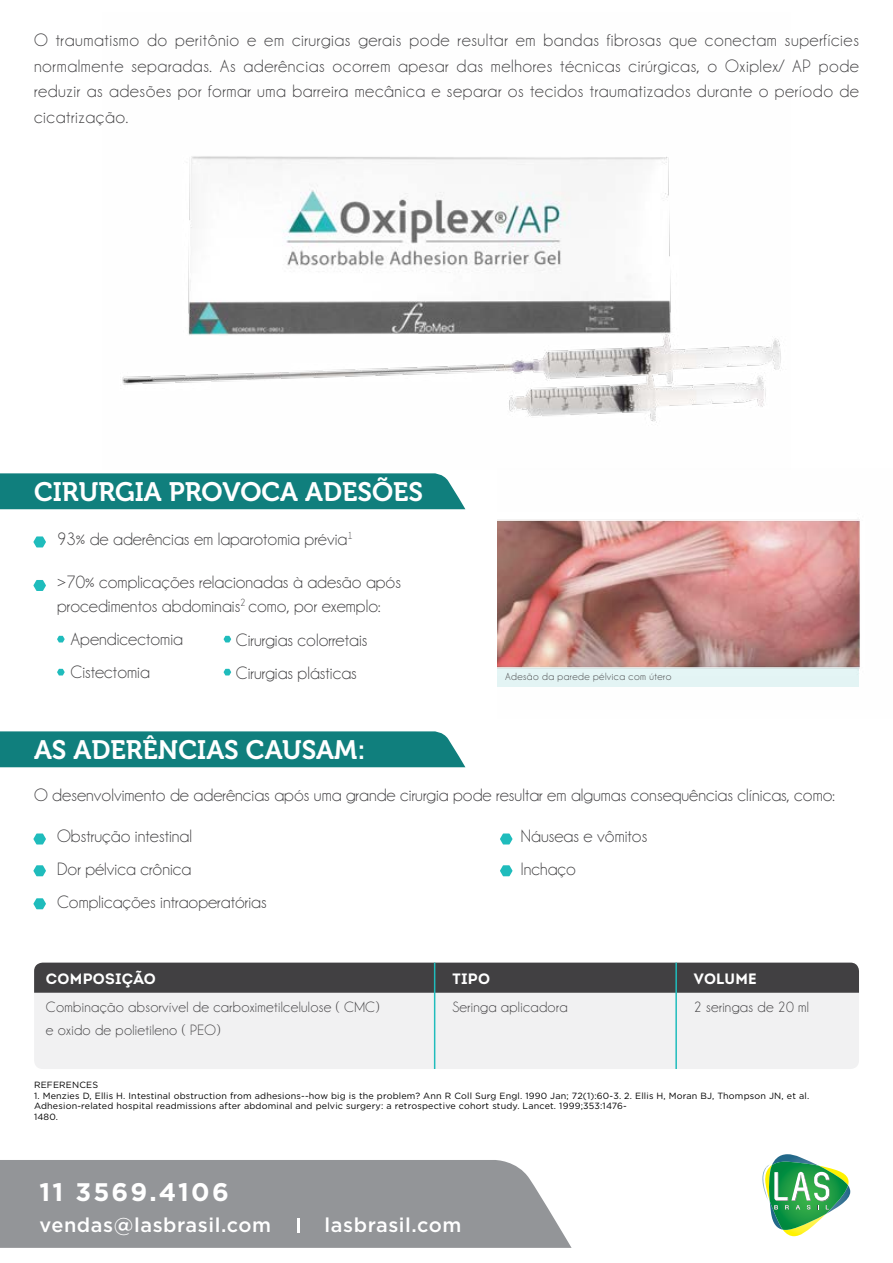
<style>
.page{position:relative;width:893px;height:1263px;background:#fff}
.page>*{position:absolute;margin:0;border:0;box-sizing:border-box;transform-origin:0 0}
.t1{font:26.55px "Museo 700";color:#fff}
.t2{font:700 25.35px "Gotham";letter-spacing:.09em;color:#fff}
.t3{font:500 19.95px "Gotham";letter-spacing:.03em;color:#fff}
.t4{font:18px/33px "Champagne&Limousines";color:#414042}
.t5{font:15px/22.5px "Champagne&Limousines";letter-spacing:.02em;color:#414042}
.t6{font:15px "Intro Bold Alt";letter-spacing:.02em;color:#fff}
.t7{font:10.5px "Champagne&Limousines";letter-spacing:.04em;color:#414042}
.t8{font:9px/10.5px "Gotham";letter-spacing:.02em;color:#000}
</style>
<div class="page">
<div style="left:0;top:1160px;width:572px;height:88px;background:#939598"></div>
<div style="left:0;top:473px;width:465px;height:36px;background:#107f7d"></div>
<div style="left:0;top:731px;width:465px;height:36px;background:#107f7d"></div>
<svg style="left:762px;top:1154px;width:88px;height:82px"></svg>
<svg style="left:298px;top:1218px;width:2px;height:14px"></svg>
<svg style="left:33px;top:865px;width:13px;height:11px"></svg>
<svg style="left:500px;top:865px;width:12px;height:11px"></svg>
<svg style="left:33px;top:898px;width:13px;height:11px"></svg>
<svg style="left:33px;top:580px;width:13px;height:11px"></svg>
<svg style="left:33px;top:536px;width:13px;height:11px"></svg>
<svg style="left:33px;top:833px;width:13px;height:11px"></svg>
<svg style="left:500px;top:833px;width:12px;height:11px"></svg>
<img style="left:498px;top:519px;width:362px;height:168px">
<div style="left:34px;top:963px;width:825px;height:106px;background:#f1f1f2;border-radius:9px"></div>
<div style="left:34px;top:963px;width:825px;height:30px;background:#414042"></div>
<hr style="left:434px;top:963px;width:1px;height:106px;background:#1fbcbc">
<hr style="left:675px;top:963px;width:2px;height:106px;background:#1fbcbc">
<img style="left:122px;top:156px;width:659px;height:267px">
<svg style="left:57px;top:636px;width:8px;height:6px"></svg>
<svg style="left:224px;top:636px;width:7px;height:6px"></svg>
<svg style="left:57px;top:669px;width:8px;height:6px"></svg>
<svg style="left:224px;top:669px;width:7px;height:6px"></svg>
<p class="t4" style="left:34px;top:28px;width:826px;line-height:25.5px;text-align:justify">O traumatismo do peritônio e em cirurgias gerais pode resultar em bandas fibrosas que conectam superfícies normalmente separadas. As aderências ocorrem apesar das melhores técnicas cirúrgicas, o Oxiplex/ AP pode reduzir as adesões por formar uma barreira mecânica e separar os tecidos traumatizados durante o período de cicatrização.</p>
<h1 class="t1" style="left:34px;top:477px;width:391px">CIRURGIA PROVOCA ADESÕES</h1>
<p class="t4" style="left:57px;top:522px;width:297px">93% de aderências em laparotomia prévia<sup>1</sup></p>
<p class="t4" style="left:57px;top:570px;width:345px;line-height:24px">&gt;70% complicações relacionadas à adesão após procedimentos abdominais<sup>2</sup> como, por exemplo:</p>
<p class="t4" style="left:70px;top:622px;width:114px">Apendicectomia<br>Cistectomia</p>
<p class="t4" style="left:236px;top:623px;width:133px">Cirurgias colorretais<br>Cirurgias plásticas</p>
<h1 class="t1" style="left:34px;top:735px;width:333px">AS ADERÊNCIAS CAUSAM:</h1>
<p class="t7" style="left:505px;top:670px;width:168px">Adesão da parede pélvica com útero</p>
<p class="t4" style="left:34px;top:778px;width:802px">O desenvolvimento de aderências após uma grande cirurgia pode resultar em algumas consequências clínicas, como:</p>
<p class="t4" style="left:57px;top:819px;width:211px">Obstrução intestinal<br>Dor pélvica crônica<br>Complicações intraoperatórias</p>
<p class="t6" style="left:46px;top:969px;width:111px">COMPOSIÇÃO</p>
<p class="t5" style="left:46px;top:996px;width:335px">Combinação absorvível de carboximetilcelulose ( CMC) e oxido de polietileno ( PEO)</p>
<p class="t4" style="left:521px;top:819px;width:128px">Náuseas e vômitos<br>Inchaço</p>
<p class="t6" style="left:452px;top:969px;width:39px">TIPO</p>
<p class="t5" style="left:452px;top:996px;width:117px">Seringa aplicadora</p>
<p class="t6" style="left:694px;top:969px;width:64px">VOLUME</p>
<p class="t5" style="left:694px;top:996px;width:117px">2 seringas de 20 ml</p>
<p class="t8" style="left:34px;top:1079px;width:66px">REFERENCES</p>
<p class="t8" style="left:34px;top:1090px;width:777px">1. Menzies D, Ellis H. Intestinal obstruction from adhesions--how big is the problem? Ann R Coll Surg Engl. 1990 Jan; 72(1):60-3. 2. Ellis H, Moran BJ, Thompson JN, et al.<br>Adhesion-related hospital readmissions after abdominal and pelvic surgery: a retrospective cohort study. Lancet. 1999;353:1476-<br>1480.</p>
<h2 class="t2" style="left:39px;top:1175px;width:191px">11 3569.4106</h2>
<p class="t3" style="left:39px;top:1212px;width:233px">vendas@lasbrasil.com</p>
<p class="t3" style="left:324px;top:1212px;width:139px">lasbrasil.com</p>
</div>
